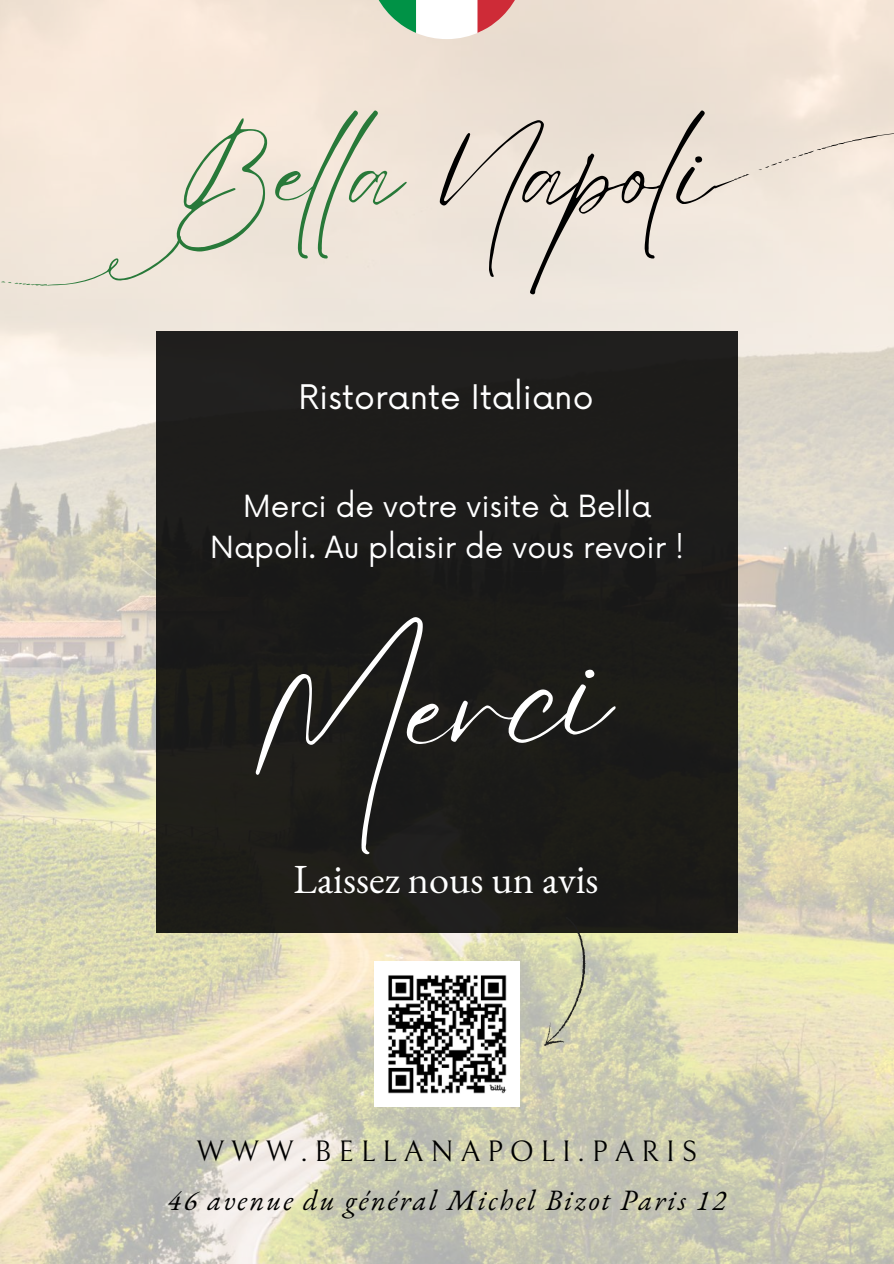
<style>
.page{position:relative;width:894px;height:1264px;background:#fff}
.page>*{position:absolute;margin:0;border:0;box-sizing:border-box;transform-origin:0 0}
.t1{font:139.35px "Eyesome Script";color:#fff}
.t2{font:105px "Eyesome Script";color:#000}
.t3{font:40.2px "EB Garamond";color:#fff}
.t4{font:33px "Now";color:#fff}
.t5{font:29.7px/41.7px "Now";color:#fff;text-align:center}
.t6{font:29.1px "Bellefair";letter-spacing:.23em;color:#000}
.t7{font:italic 28.8px "EB Garamond";letter-spacing:.075em;color:#000}
.s1{color:#287939}
</style>
<div class="page">
<img style="left:0;top:0;width:893px;height:1263px">
<div style="left:156px;top:331px;width:581px;height:601px;background:#1d1c19"></div>
<svg style="left:368px;top:0;width:157px;height:39px"></svg>
<img style="left:374px;top:961px;width:145px;height:145px">
<svg style="left:709px;top:128px;width:184px;height:66px;background:#eee2d6"></svg>
<div style="left:0;top:235px;width:185px;height:96px;background:#f0e6da"></div>
<svg style="left:544px;top:932px;width:41px;height:114px;background:#cacaa7"></svg>
<h2 class="t2" style="left:171px;top:107px;width:543px"><span class="s1">Bel a</span> Napoli</h2>
<p class="t4" style="left:298px;top:379px;width:296px">Ristorante Italiano</p>
<p class="t5" style="left:210px;top:486px;width:475px">Merci de votre visite à Bella<br>Napoli. Au plaisir de vous revoir !</p>
<h1 class="t1" style="left:236px;top:632px;width:369px;rotate:-5deg">Merci</h1>
<h3 class="t3" style="left:293px;top:852px;width:306px">Laissez nous un avis</h3>
<p class="t6" style="left:196px;top:1135px;width:502px">WWW.BELLANAPOLI.PARIS</p>
<p class="t7" style="left:168px;top:1180px;width:559px">46 avenue du général Michel Bizot Paris 12</p>
</div>
